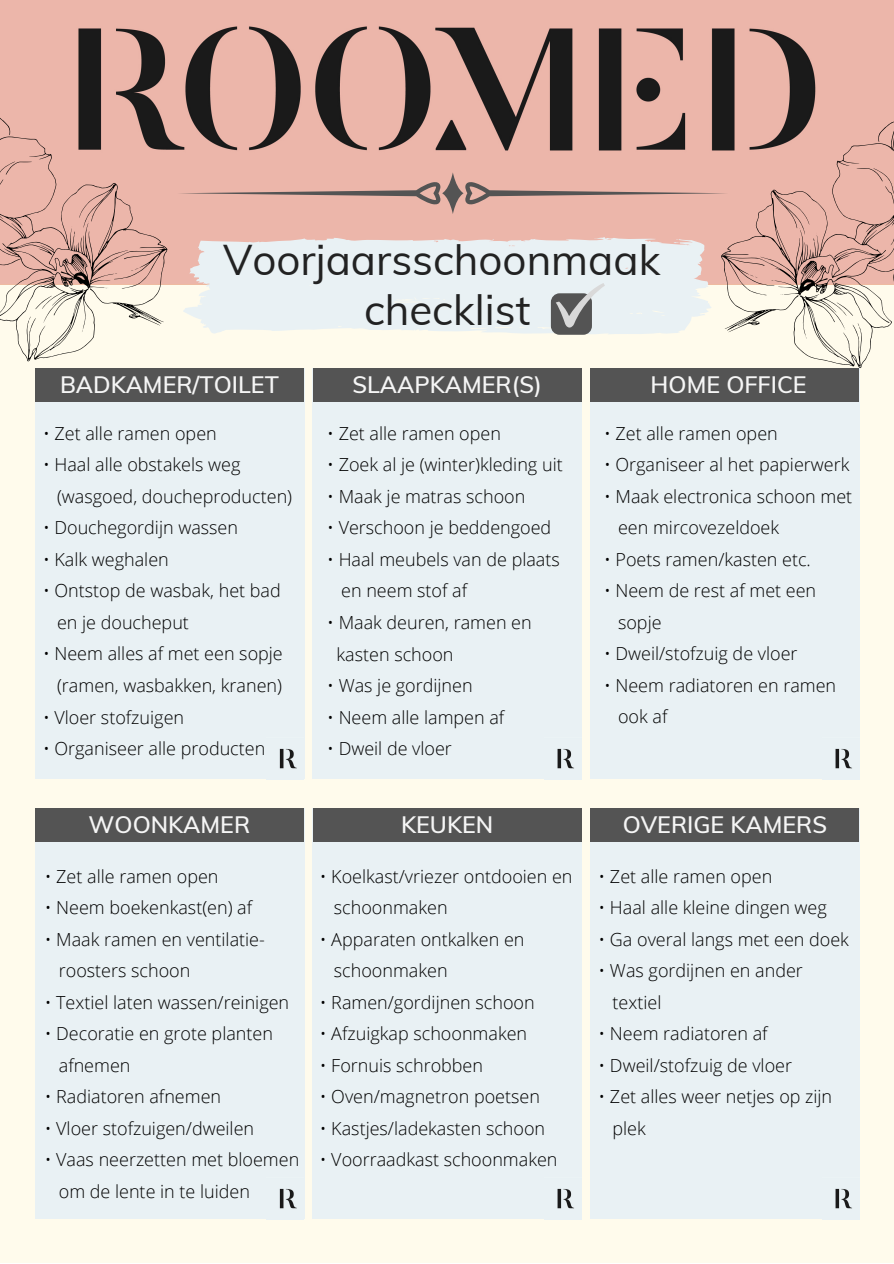
<style>
.page{position:relative;width:894px;height:1264px;background:#fff}
.page>*{position:absolute;margin:0;border:0;box-sizing:border-box;transform-origin:0 0}
.t1{font:42px "Muli";color:#222}
.t2{font:600 23.25px "Muli";color:#f5f5f5}
.t3{font:300 18px "Open Sans";color:#000}
</style>
<div class="page">
<div style="left:0;top:110px;width:893px;height:175px;background:#ecb6aa"></div>
<img style="left:0;top:0;width:893px;height:151px">
<div style="left:0;top:284px;width:893px;height:979px;background:#fffbec"></div>
<div style="left:35px;top:368px;width:269px;height:410px;background:#e9f1f4"></div>
<svg style="left:183px;top:237px;width:528px;height:97px;background:#eaeeef"></svg>
<svg style="left:180px;top:172px;width:540px;height:42px"></svg>
<svg style="left:550px;top:283px;width:54px;height:52px;background:#a3a5a6"></svg>
<div style="left:35px;top:368px;width:269px;height:34px;background:#545454"></div>
<img style="left:266px;top:748px;width:37px;height:31px">
<div style="left:312px;top:368px;width:270px;height:410px;background:#e9f1f4"></div>
<div style="left:312px;top:368px;width:269px;height:34px;background:#545454"></div>
<img style="left:544px;top:748px;width:37px;height:31px">
<div style="left:590px;top:368px;width:269px;height:410px;background:#e9f1f4"></div>
<div style="left:590px;top:368px;width:269px;height:34px;background:#545454"></div>
<img style="left:821px;top:748px;width:37px;height:31px">
<div style="left:35px;top:808px;width:269px;height:410px;background:#e9f1f4"></div>
<div style="left:35px;top:808px;width:269px;height:33px;background:#545454"></div>
<img style="left:266px;top:1188px;width:37px;height:31px">
<div style="left:312px;top:808px;width:270px;height:410px;background:#e9f1f4"></div>
<div style="left:312px;top:808px;width:269px;height:33px;background:#545454"></div>
<img style="left:544px;top:1188px;width:37px;height:31px">
<div style="left:590px;top:808px;width:269px;height:410px;background:#e9f1f4"></div>
<div style="left:590px;top:808px;width:269px;height:33px;background:#545454"></div>
<img style="left:821px;top:1188px;width:37px;height:31px">
<svg style="left:0;top:66px;width:167px;height:295px"></svg>
<svg style="left:131px;top:268px;width:8px;height:3px"></svg>
<svg style="left:0;top:162px;width:32px;height:25px"></svg>
<svg style="left:72px;top:226px;width:3px;height:24px"></svg>
<svg style="left:35px;top:296px;width:17px;height:13px"></svg>
<svg style="left:139px;top:247px;width:25px;height:1px"></svg>
<svg style="left:720px;top:73px;width:173px;height:295px"></svg>
<svg style="left:749px;top:274px;width:8px;height:4px"></svg>
<svg style="left:856px;top:168px;width:37px;height:25px"></svg>
<svg style="left:813px;top:233px;width:4px;height:24px"></svg>
<svg style="left:836px;top:302px;width:16px;height:14px"></svg>
<svg style="left:724px;top:253px;width:24px;height:2px"></svg>
<p class="t1" style="left:223px;top:233px;width:439px">Voorjaarsschoonmaak</p>
<p class="t1" style="left:364px;top:283px;width:168px">checklist</p>
<p class="t2" style="left:60px;top:370px;width:220px">BADKAMER/TOILET</p>
<p class="t2" style="left:352px;top:370px;width:191px">SLAAPKAMER(S)</p>
<p class="t2" style="left:650px;top:370px;width:157px">HOME OFFICE</p>
<p class="t3" style="left:43px;top:420px;width:175px">• Zet alle ramen open</p>
<p class="t3" style="left:43px;top:452px;width:199px">• Haal alle obstakels weg</p>
<p class="t3" style="left:57px;top:483px;width:236px">(wasgoed, doucheproducten)</p>
<p class="t3" style="left:43px;top:515px;width:196px">• Douchegordijn wassen</p>
<p class="t3" style="left:43px;top:546px;width:127px">• Kalk weghalen</p>
<p class="t3" style="left:43px;top:578px;width:239px">• Ontstop de wasbak, het bad</p>
<p class="t3" style="left:57px;top:609px;width:133px">en je doucheput</p>
<p class="t3" style="left:43px;top:641px;width:241px">• Neem alles af met een sopje</p>
<p class="t3" style="left:57px;top:672px;width:226px">(ramen, wasbakken, kranen)</p>
<p class="t3" style="left:43px;top:704px;width:142px">• Vloer stofzuigen</p>
<p class="t3" style="left:43px;top:735px;width:224px">• Organiseer alle producten</p>
<p class="t3" style="left:327px;top:420px;width:175px">• Zet alle ramen open</p>
<p class="t3" style="left:327px;top:452px;width:237px">• Zoek al je (winter)kleding uit</p>
<p class="t3" style="left:327px;top:483px;width:199px">• Maak je matras schoon</p>
<p class="t3" style="left:327px;top:515px;width:225px">• Verschoon je beddengoed</p>
<p class="t3" style="left:327px;top:546px;width:234px">• Haal meubels van de plaats</p>
<p class="t3" style="left:341px;top:578px;width:127px">en neem stof af</p>
<p class="t3" style="left:327px;top:609px;width:206px">• Maak deuren, ramen en</p>
<p class="t3" style="left:336px;top:641px;width:118px">kasten schoon</p>
<p class="t3" style="left:327px;top:673px;width:147px">• Was je gordijnen</p>
<p class="t3" style="left:327px;top:704px;width:178px">• Neem alle lampen af</p>
<p class="t3" style="left:327px;top:736px;width:126px">• Dweil de vloer</p>
<p class="t3" style="left:604px;top:420px;width:175px">• Zet alle ramen open</p>
<p class="t3" style="left:604px;top:452px;width:247px">• Organiseer al het papierwerk</p>
<p class="t3" style="left:604px;top:483px;width:250px">• Maak electronica schoon met</p>
<p class="t3" style="left:618px;top:515px;width:162px">een mircovezeldoek</p>
<p class="t3" style="left:604px;top:546px;width:208px">• Poets ramen/kasten etc.</p>
<p class="t3" style="left:604px;top:578px;width:213px">• Neem de rest af met een</p>
<p class="t3" style="left:618px;top:609px;width:45px">sopje</p>
<p class="t3" style="left:604px;top:641px;width:195px">• Dweil/stofzuig de vloer</p>
<p class="t3" style="left:604px;top:672px;width:233px">• Neem radiatoren en ramen</p>
<p class="t3" style="left:618px;top:704px;width:51px">ook af</p>
<p class="t2" style="left:89px;top:809px;width:163px">WOONKAMER</p>
<p class="t2" style="left:622px;top:809px;width:206px">OVERIGE KAMERS</p>
<p class="t2" style="left:401px;top:809px;width:94px">KEUKEN</p>
<p class="t3" style="left:45px;top:863px;width:175px">• Zet alle ramen open</p>
<p class="t3" style="left:45px;top:894px;width:209px">• Neem boekenkast(en) af</p>
<p class="t3" style="left:45px;top:926px;width:221px">• Maak ramen en ventilatie-</p>
<p class="t3" style="left:59px;top:957px;width:133px">roosters schoon</p>
<p class="t3" style="left:45px;top:989px;width:246px">• Textiel laten wassen/reinigen</p>
<p class="t3" style="left:45px;top:1020px;width:230px">• Decoratie en grote planten</p>
<p class="t3" style="left:59px;top:1052px;width:73px">afnemen</p>
<p class="t3" style="left:45px;top:1084px;width:178px">• Radiatoren afnemen</p>
<p class="t3" style="left:45px;top:1115px;width:211px">• Vloer stofzuigen/dweilen</p>
<p class="t3" style="left:45px;top:1147px;width:256px">• Vaas neerzetten met bloemen</p>
<p class="t3" style="left:59px;top:1178px;width:193px">om de lente in te luiden</p>
<p class="t3" style="left:320px;top:863px;width:254px">• Koelkast/vriezer ontdooien en</p>
<p class="t3" style="left:334px;top:894px;width:115px">schoonmaken</p>
<p class="t3" style="left:320px;top:926px;width:206px">• Apparaten ontkalken en</p>
<p class="t3" style="left:334px;top:957px;width:115px">schoonmaken</p>
<p class="t3" style="left:320px;top:989px;width:216px">• Ramen/gordijnen schoon</p>
<p class="t3" style="left:320px;top:1020px;width:209px">• Afzuigkap schoonmaken</p>
<p class="t3" style="left:320px;top:1052px;width:165px">• Fornuis schrobben</p>
<p class="t3" style="left:320px;top:1084px;width:221px">• Oven/magnetron poetsen</p>
<p class="t3" style="left:320px;top:1115px;width:227px">• Kastjes/ladekasten schoon</p>
<p class="t3" style="left:320px;top:1147px;width:239px">• Voorraadkast schoonmaken</p>
<p class="t3" style="left:598px;top:863px;width:175px">• Zet alle ramen open</p>
<p class="t3" style="left:598px;top:894px;width:230px">• Haal alle kleine dingen weg</p>
<p class="t3" style="left:598px;top:926px;width:252px">• Ga overal langs met een doek</p>
<p class="t3" style="left:598px;top:957px;width:206px">• Was gordijnen en ander</p>
<p class="t3" style="left:612px;top:989px;width:50px">textiel</p>
<p class="t3" style="left:598px;top:1020px;width:170px">• Neem radiatoren af</p>
<p class="t3" style="left:598px;top:1052px;width:195px">• Dweil/stofzuig de vloer</p>
<p class="t3" style="left:598px;top:1084px;width:235px">• Zet alles weer netjes op zijn</p>
<p class="t3" style="left:612px;top:1115px;width:35px">plek</p>
</div>
